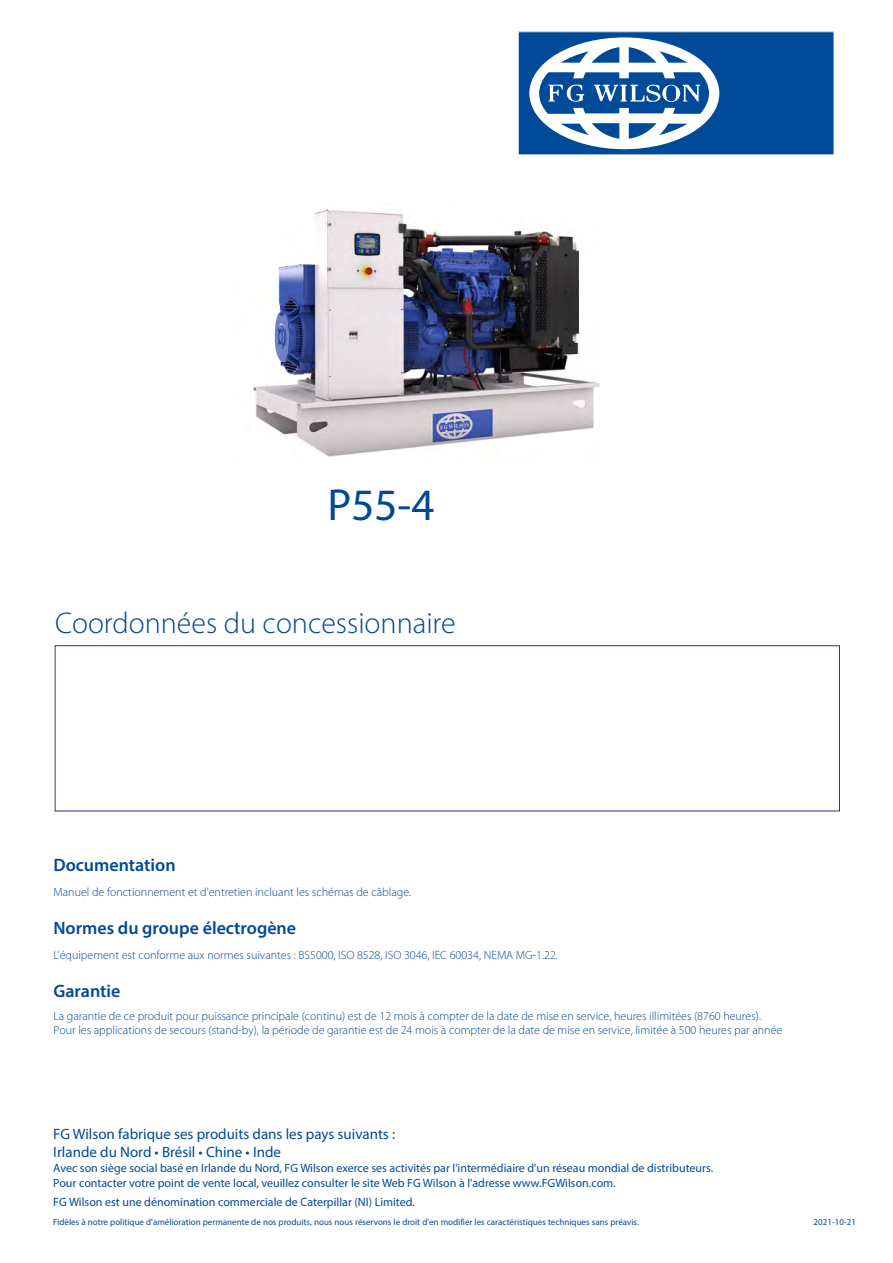
<style>
.page{position:relative;width:893px;height:1263px;background:#fff}
.page>*{position:absolute;margin:0;border:0;box-sizing:border-box;transform-origin:0 0}
.t1{font:45px "Myriad Pro";color:#004996}
.t2{font:300 30px "Myriad Pro";color:#004996}
.t3{font:600 18px "Myriad Pro";color:#004996}
.t4{font:15px/18px "Myriad Pro";color:#004996}
.t5{font:300 12px/14.4px "Myriad Pro";color:#004996}
.t6{font:12px/15px "Myriad Pro";color:#004996}
.t7{font:9px "Myriad Pro";color:#004996}
</style>
<div class="page">
<div style="left:518px;top:32px;width:316px;height:123px;background:#004a9a"></div>
<div style="left:518px;top:31px;width:316px;height:124px;border:1px solid #fff"></div>
<svg style="left:529px;top:37px;width:190px;height:112px"></svg>
<div style="left:55px;top:645px;width:785px;height:166px;border:1px solid #283583"></div>
<img style="left:253px;top:209px;width:347px;height:248px">
<h1 class="t1" style="left:327px;top:477px;width:109px">P55-4</h1>
<h2 class="t2" style="left:55px;top:606px;width:402px">Coordonnées du concessionnaire</h2>
<h3 class="t3" style="left:53px;top:854px;width:124px">Documentation</h3>
<p class="t5" style="left:53px;top:885px;width:359px">Manuel de fonctionnement et d'entretien incluant les schémas de câblage.</p>
<h3 class="t3" style="left:53px;top:917px;width:244px">Normes du groupe électrogène</h3>
<p class="t5" style="left:53px;top:948px;width:506px">L'équipement est conforme aux normes suivantes : BS5000, ISO 8528, ISO 3046, IEC 60034, NEMA MG-1.22.</p>
<h3 class="t3" style="left:53px;top:979px;width:69px">Garantie</h3>
<p class="t5" style="left:53px;top:1009px;width:730px">La garantie de ce produit pour puissance principale (continu) est de 12 mois à compter de la date de mise en service, heures illimitées (8760 heures).<br>Pour les applications de secours (stand-by), la période de garantie est de 24 mois à compter de la date de mise en service, limitée à 500 heures par année</p>
<p class="t4" style="left:53px;top:1124px;width:343px">FG Wilson fabrique ses produits dans les pays suivants :<br>Irlande du Nord • Brésil • Chine • Inde</p>
<p class="t6" style="left:53px;top:1160px;width:661px">Avec son siège social basé en Irlande du Nord, FG Wilson exerce ses activités par l'intermédiaire d'un réseau mondial de distributeurs.<br>Pour contacter votre point de vente local, veuillez consulter le site Web FG Wilson à l'adresse www.FGWilson.com.</p>
<p class="t6" style="left:53px;top:1194px;width:363px">FG Wilson est une dénomination commerciale de Caterpillar (NI) Limited.</p>
<p class="t7" style="left:53px;top:1216px;width:587px">Fidèles à notre politique d'amélioration permanente de nos produits, nous nous réservons le droit d'en modifier les caractéristiques techniques sans préavis.</p>
<p class="t7" style="left:814px;top:1216px;width:44px">2021-10-21</p>
</div>
